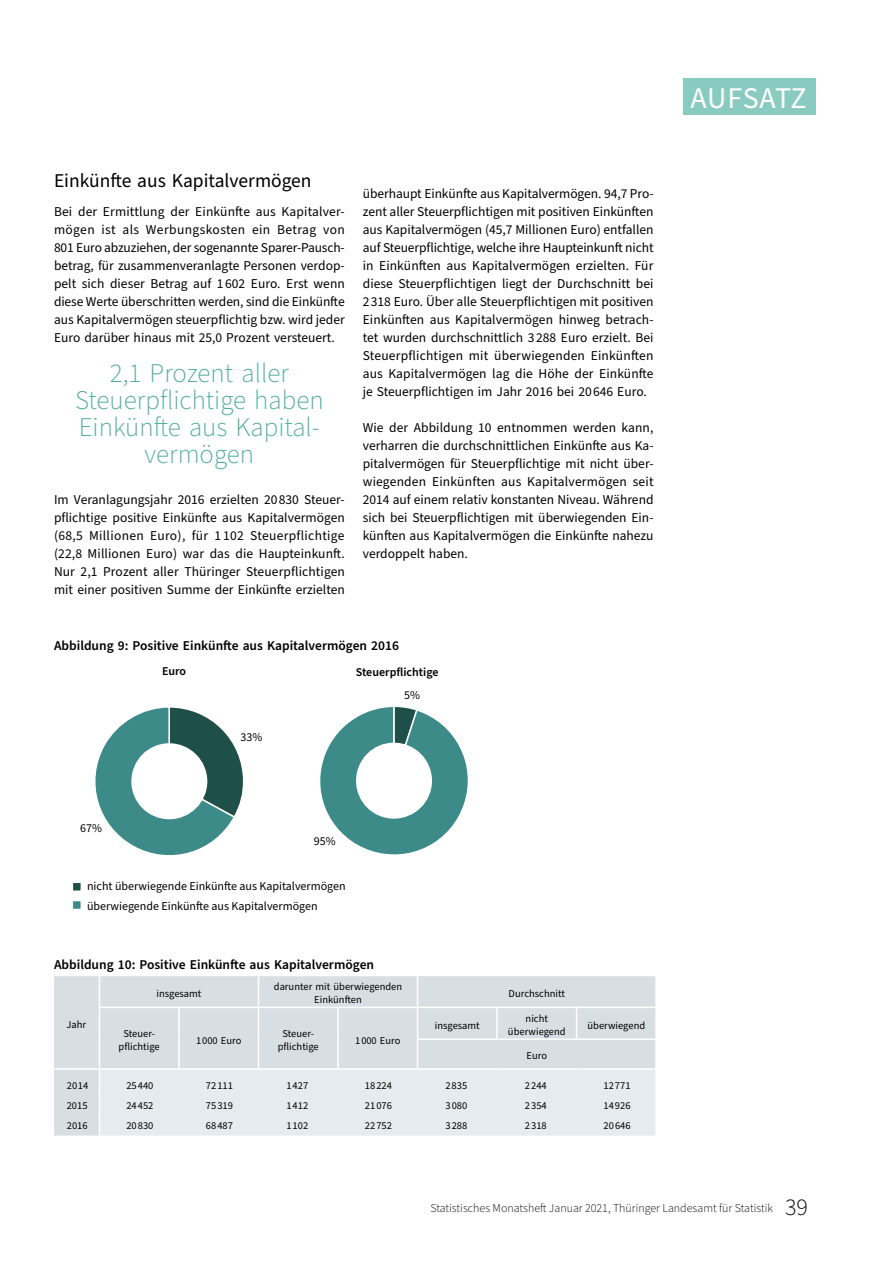
<style>
.page{position:relative;width:893px;height:1263px;background:#fff}
.page>*{position:absolute;margin:0;border:0;box-sizing:border-box;transform-origin:0 0}
.t1{font:30px "Source Sans Pro Regular 38";letter-spacing:.01em;color:#fff}
.t2{font:27px/27px "Source Sans Pro Light 3";color:#4fad9f;text-align:center}
.t3{font:19.5px "Source Sans Pro";color:#000}
.t4{font:13.5px/18px "Source Sans Pro";color:#000;text-align:justify}
.t5{font:13.5px "Source Sans Pro Semibold 3";color:#000}
.t6{font:12px/19.5px "Source Sans Pro Regular 42";color:#000}
.t7{font:12px "Source Sans Pro Light 3";color:#000}
.t8{font:12px "Source Sans Pro Semibold 6";color:#000}
.t9{font:10.5px/12.6px "Source Sans Pro";color:#000;text-align:center}
.s1{font-size:24px}
</style>
<div class="page">
<div style="left:683px;top:79px;width:132px;height:36px;background:#8acbc1"></div>
<svg style="left:95px;top:707px;width:148px;height:148px"></svg>
<div style="left:131px;top:743px;width:76px;height:76px;background:#fff;border:2px solid #fff;border-radius:50%"></div>
<div style="left:72px;top:882px;width:9px;height:9px;background:#1e5049"></div>
<div style="left:72px;top:881px;width:10px;height:11px;border:2px solid #fff"></div>
<div style="left:72px;top:900px;width:9px;height:9px;background:#3d8b88"></div>
<div style="left:72px;top:900px;width:10px;height:10px;border:2px solid #fff"></div>
<svg style="left:320px;top:707px;width:148px;height:148px"></svg>
<div style="left:356px;top:743px;width:76px;height:76px;background:#fff;border:2px solid #fff;border-radius:50%"></div>
<div style="left:54px;top:976px;width:601px;height:159px;background:#d8dfe3"></div>
<hr style="left:417px;top:976px;width:1px;height:30px;background:#fff">
<hr style="left:258px;top:976px;width:1px;height:30px;background:#fff">
<hr style="left:99px;top:1008px;width:1px;height:31px;background:#fff">
<hr style="left:178px;top:1008px;width:2px;height:31px;background:#fff">
<hr style="left:258px;top:1008px;width:1px;height:31px;background:#fff">
<hr style="left:337px;top:1008px;width:2px;height:31px;background:#fff">
<hr style="left:417px;top:1008px;width:1px;height:30px;background:#fff">
<hr style="left:496px;top:1008px;width:2px;height:30px;background:#fff">
<hr style="left:576px;top:1008px;width:1px;height:30px;background:#fff">
<svg style="left:99px;top:1039px;width:557px;height:96px;background:#e1e7ea"></svg>
<hr style="left:655px;top:1040px;width:2px;height:28px;background:#fff">
<hr style="left:179px;top:1006px;width:79px;height:2px;background:#fff">
<hr style="left:338px;top:1006px;width:80px;height:2px;background:#fff">
<hr style="left:497px;top:1006px;width:80px;height:2px;background:#fff">
<hr style="left:497px;top:1038px;width:80px;height:2px;background:#fff">
<hr style="left:179px;top:1068px;width:79px;height:2px;background:#fff">
<hr style="left:338px;top:1068px;width:80px;height:2px;background:#fff">
<hr style="left:497px;top:1068px;width:80px;height:2px;background:#fff">
<hr style="left:99px;top:1006px;width:80px;height:2px;background:#fff">
<hr style="left:258px;top:1006px;width:80px;height:2px;background:#fff">
<hr style="left:418px;top:1006px;width:79px;height:2px;background:#fff">
<hr style="left:577px;top:1006px;width:80px;height:2px;background:#fff">
<hr style="left:417px;top:1038px;width:80px;height:2px;background:#fff">
<hr style="left:577px;top:1038px;width:80px;height:2px;background:#fff">
<hr style="left:54px;top:1068px;width:45px;height:2px;background:#fff">
<hr style="left:99px;top:1068px;width:80px;height:2px;background:#fff">
<hr style="left:258px;top:1068px;width:80px;height:2px;background:#fff">
<hr style="left:418px;top:1068px;width:79px;height:2px;background:#fff">
<hr style="left:577px;top:1068px;width:80px;height:2px;background:#fff">
<hr style="left:99px;top:976px;width:1px;height:30px;background:#fff">
<h3 class="t3" style="left:54px;top:167px;width:259px">Einkünfte aus Kapitalvermögen</h3>
<p class="t4" style="left:54px;top:203px;width:292px">Bei der Ermittlung der Einkünfte aus Kapitalver&shy;mögen ist als Werbungskosten ein Betrag von 801 Euro abzuziehen, der sogenannte Sparer-Pausch&shy;betrag, für zusammenveranlagte Personen verdop&shy;pelt sich dieser Betrag auf 1 602 Euro. Erst wenn diese Werte überschritten werden, sind die Einkünfte aus Kapitalvermögen steuerpflichtig bzw. wird jeder Euro darüber hinaus mit 25,0 Prozent versteuert.</p>
<h2 class="t2" style="left:75px;top:360px;width:250px">2,1 Prozent aller<br>Steuerpflichtige haben<br>Einkünfte aus Kapital&shy;vermögen</h2>
<p class="t4" style="left:54px;top:491px;width:292px">Im Veranlagungsjahr 2016 erzielten 20 830 Steuer&shy;pflichtige positive Einkünfte aus Kapitalvermögen (68,5 Millionen Euro), für 1 102 Steuerpflichtige (22,8 Millionen Euro) war das die Haupteinkunft.<br>Nur 2,1 Prozent aller Thüringer Steuerpflichtigen mit einer positiven Summe der Einkünfte erzielten</p>
<p class="t4" style="left:363px;top:185px;width:292px">überhaupt Einkünfte aus Kapitalvermögen. 94,7 Pro&shy;zent aller Steuerpflichtigen mit positiven Einkünften aus Kapitalvermögen (45,7 Millionen Euro) entfallen auf Steuerpflichtige, welche ihre Haupteinkunft nicht in Einkünften aus Kapitalvermögen erzielten. Für diese Steuerpflichtigen liegt der Durchschnitt bei 2 318 Euro. Über alle Steuerpflichtigen mit positiven Einkünften aus Kapitalvermögen hinweg betrach&shy;tet wurden durchschnittlich 3 288 Euro erzielt. Bei Steuerpflichtigen mit überwiegenden Einkünften aus Kapitalvermögen lag die Höhe der Einkünfte je Steuerpflichtigen im Jahr 2016 bei 20 646 Euro.</p>
<p class="t4" style="left:363px;top:419px;width:292px">Wie der Abbildung 10 entnommen werden kann, verharren die durchschnittlichen Einkünfte aus Ka&shy;pitalvermögen für Steuerpflichtige mit nicht über&shy;wiegenden Einkünften aus Kapitalvermögen seit 2014 auf einem relativ konstanten Niveau. Während sich bei Steuerpflichtigen mit überwiegenden Ein&shy;künften aus Kapitalvermögen die Einkünfte nahezu verdoppelt haben.</p>
<p class="t5" style="left:54px;top:636px;width:346px">Abbildung 9: Positive Einkünfte aus Kapitalvermögen 2016</p>
<p class="t8" style="left:162px;top:663px;width:26px">Euro</p>
<p class="t8" style="left:356px;top:663px;width:84px">Steuerpflichtige</p>
<p class="t6" style="left:240px;top:728px;width:23px">33%</p>
<p class="t6" style="left:404px;top:686px;width:17px">5%</p>
<p class="t6" style="left:80px;top:819px;width:23px">67%</p>
<p class="t6" style="left:314px;top:832px;width:23px">95%</p>
<p class="t6" style="left:87px;top:877px;width:260px">nicht überwiegende Einkün e aus Kapitalvermögen überwiegende Einkün e aus Kapitalvermögen</p>
<p class="t5" style="left:54px;top:955px;width:322px">Abbildung 10: Positive Einkünfte aus Kapitalvermögen</p>
<p class="t9" style="left:67px;top:1018px;width:21px">Jahr</p>
<p class="t9" style="left:156px;top:987px;width:47px">insgesamt</p>
<p class="t9" style="left:274px;top:981px;width:130px">darunter mit überwiegenden<br>Einkünften</p>
<p class="t9" style="left:509px;top:987px;width:58px">Durchschnitt</p>
<p class="t9" style="left:119px;top:1028px;width:43px">Steuer&shy;pflichtige</p>
<p class="t9" style="left:196px;top:1034px;width:47px">1 000 Euro</p>
<p class="t9" style="left:278px;top:1028px;width:43px">Steuer&shy;pflichtige</p>
<p class="t9" style="left:355px;top:1034px;width:47px">1 000 Euro</p>
<p class="t9" style="left:435px;top:1019px;width:47px">insgesamt</p>
<p class="t9" style="left:508px;top:1013px;width:59px">nicht überwiegend</p>
<p class="t9" style="left:587px;top:1019px;width:59px">überwiegend</p>
<p class="t9" style="left:527px;top:1050px;width:22px">Euro</p>
<p class="t9" style="left:67px;top:1079px;width:23px">2014</p>
<p class="t9" style="left:126px;top:1079px;width:29px">25 440</p>
<p class="t9" style="left:206px;top:1079px;width:29px">72 111</p>
<p class="t9" style="left:286px;top:1079px;width:23px">1 427</p>
<p class="t9" style="left:365px;top:1079px;width:29px">18 224</p>
<p class="t9" style="left:445px;top:1079px;width:23px">2 835</p>
<p class="t9" style="left:525px;top:1079px;width:23px">2 244</p>
<p class="t9" style="left:603px;top:1079px;width:29px">12 771</p>
<p class="t9" style="left:67px;top:1099px;width:22px">2015</p>
<p class="t9" style="left:126px;top:1099px;width:29px">24 452</p>
<p class="t9" style="left:206px;top:1099px;width:29px">75 319</p>
<p class="t9" style="left:286px;top:1099px;width:23px">1 412</p>
<p class="t9" style="left:365px;top:1099px;width:29px">21 076</p>
<p class="t9" style="left:445px;top:1099px;width:23px">3 080</p>
<p class="t9" style="left:525px;top:1099px;width:23px">2 354</p>
<p class="t9" style="left:603px;top:1099px;width:29px">14 926</p>
<p class="t9" style="left:67px;top:1120px;width:22px">2016</p>
<p class="t9" style="left:126px;top:1120px;width:29px">20 830</p>
<p class="t9" style="left:206px;top:1120px;width:29px">68 487</p>
<p class="t9" style="left:286px;top:1120px;width:23px">1 102</p>
<p class="t9" style="left:365px;top:1120px;width:29px">22 752</p>
<p class="t9" style="left:445px;top:1120px;width:23px">3 288</p>
<p class="t9" style="left:525px;top:1120px;width:23px">2 318</p>
<p class="t9" style="left:603px;top:1120px;width:29px">20 646</p>
<h1 class="t1" style="left:690px;top:78px;width:118px">AUFSATZ</h1>
<p class="t7" style="left:430px;top:1200px;width:379px">Statistisches Monatsheft Januar 2021, Thüringer Landesamt für Statistik <span class="s1">39</span></p>
</div>
